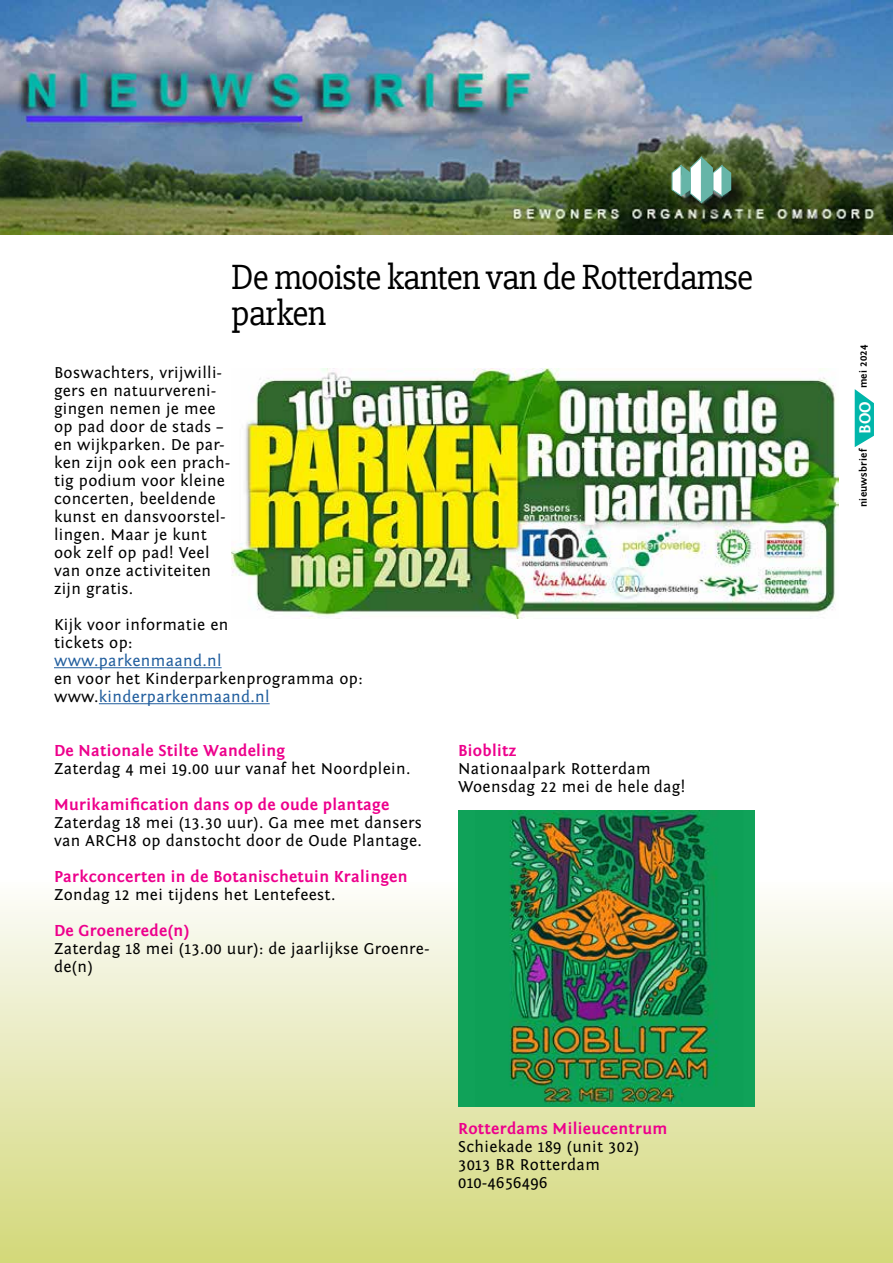
<style>
.page{position:relative;width:893px;height:1263px;background:#fff}
.page>*{position:absolute;margin:0;border:0;box-sizing:border-box;transform-origin:0 0}
.t1{font:36px/36px "Slabo 27 px";letter-spacing:-.025em;color:#000}
.t2{font:16.5px/18px "Fontin Sans";letter-spacing:.02em;color:#000}
.t3{font:700 16.5px "Fontin Sans";letter-spacing:.02em;color:#ed008c}
.t4{font:16.5px "Fontin Sans";letter-spacing:.02em;color:#215e9e}
.t5{font:700 16.5px "Fontin Sans";color:#fff}
.t6{font:700 10.5px "Fontin Sans";letter-spacing:.02em;color:#000}
.s1{color:#215e9e}
</style>
<div class="page">
<div style="left:0;top:748px;width:893px;height:515px;background:linear-gradient(to bottom,#fff,#d4d97f)"></div>
<hr style="left:54px;top:667px;width:168px;height:1px;background:#215e9e">
<hr style="left:99px;top:703px;width:171px;height:1px;background:#215e9e">
<img style="left:0;top:0;width:893px;height:234px">
<div style="left:674px;top:160px;width:76px;height:60px;background:#000;opacity:.5"></div>
<svg style="left:672px;top:156px;width:59px;height:47px"></svg>
<svg style="left:855px;top:389px;width:19px;height:58px"></svg>
<img style="left:231px;top:368px;width:607px;height:250px">
<img style="left:458px;top:810px;width:296px;height:296px">
<h1 class="t1" style="left:231px;top:259px;width:524px">De mooiste kanten van de Rotterdamse parken</h1>
<p class="t2" style="left:54px;top:364px;width:178px">Boswachters, vrijwilli&shy;gers en natuurvereni&shy;gingen nemen je mee op pad door de stads – en wijkparken. De par&shy;ken zijn ook een prach&shy;tig podium voor kleine concerten, beeldende kunst en dansvoorstel&shy;lingen. Maar je kunt ook zelf op pad! Veel van onze activiteiten zijn gratis.</p>
<p class="t2" style="left:54px;top:616px;width:176px">Kijk voor informatie en tickets op:</p>
<p class="t4" style="left:54px;top:652px;width:169px">www.parkenmaand.nl</p>
<p class="t2" style="left:54px;top:670px;width:310px">en voor het Kinderparkenprogramma op: www.<span class="s1">kinderparkenmaand.nl</span></p>
<p class="t3" style="left:54px;top:742px;width:233px">De Nationale Stilte Wandeling</p>
<p class="t2" style="left:54px;top:760px;width:358px">Zaterdag 4 mei 19.00 uur vanaf het Noordplein.</p>
<p class="t3" style="left:54px;top:796px;width:337px">Murikamification dans op de oude plantage</p>
<p class="t2" style="left:54px;top:814px;width:370px">Zaterdag 18 mei (13.30 uur). Ga mee met dansers van ARCH8 op danstocht door de Oude Plantage.</p>
<p class="t3" style="left:54px;top:868px;width:355px">Parkconcerten in de Botanischetuin Kralingen</p>
<p class="t2" style="left:54px;top:886px;width:283px">Zondag 12 mei tijdens het Lentefeest.</p>
<p class="t3" style="left:54px;top:922px;width:137px">De Groenerede(n)</p>
<p class="t2" style="left:54px;top:940px;width:377px">Zaterdag 18 mei (13.00 uur): de jaarlijkse Groenre&shy;de(n)</p>
<p class="t3" style="left:458px;top:741px;width:60px">Bioblitz</p>
<p class="t2" style="left:458px;top:760px;width:229px">Nationaalpark Rotterdam<br>Woensdag 22 mei de hele dag!</p>
<p class="t3" style="left:458px;top:1119px;width:211px">Rotterdams Milieucentrum</p>
<p class="t2" style="left:458px;top:1138px;width:183px">Schiekade 189 (unit 302)<br>3013 BR Rotterdam<br>010-4656496</p>
<p class="t6" style="left:858px;top:388px;width:45px;rotate:-90deg">mei 2024</p>
<p class="t5" style="left:856px;top:434px;width:34px;rotate:-90deg">BOO</p>
<p class="t6" style="left:858px;top:507px;width:60px;rotate:-90deg">nieuwsbrief</p>
</div>
